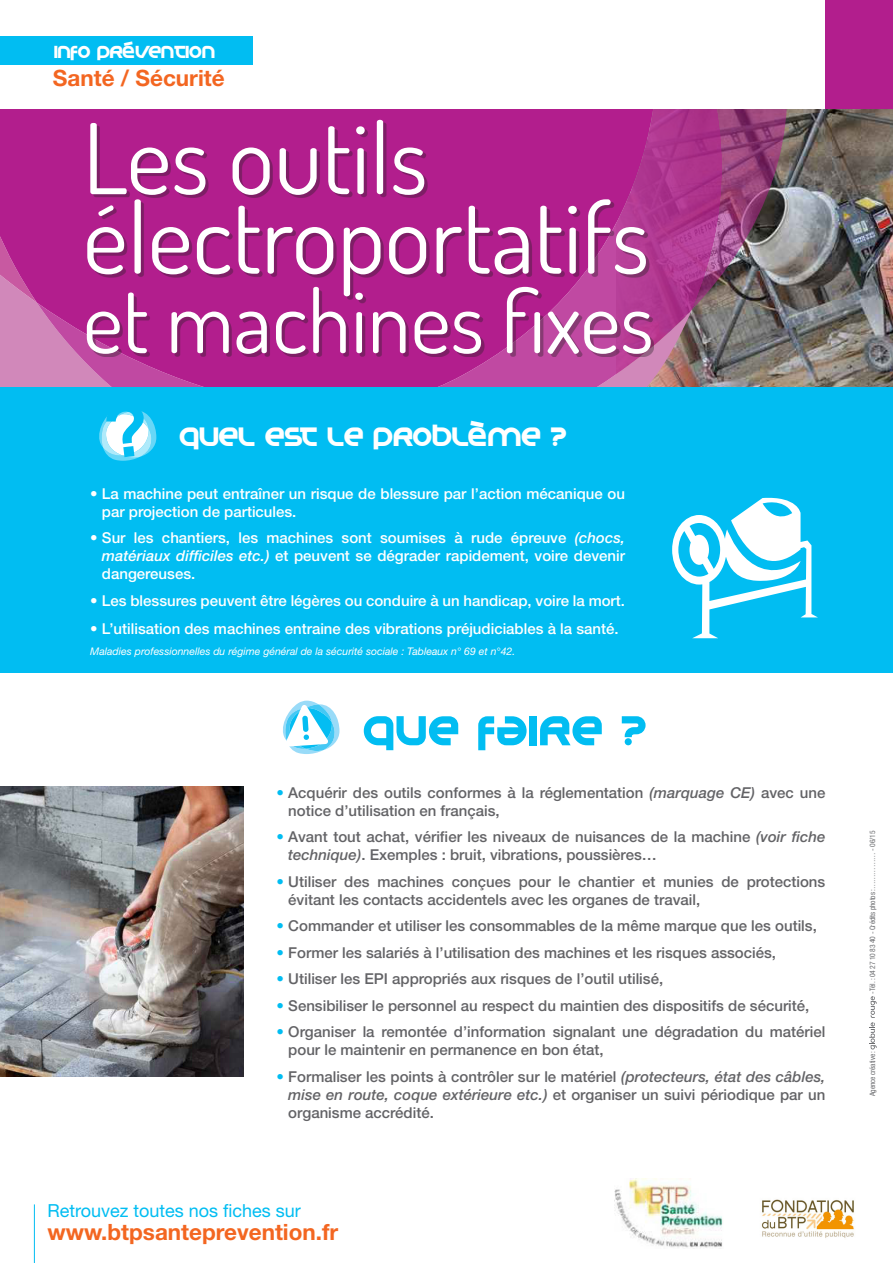
<style>
.page{position:relative;width:893px;height:1263px;background:#fff}
.page>*{position:absolute;margin:0;border:0;box-sizing:border-box;transform-origin:0 0}
.t1{font:97.5px/79.5px "Dosis";color:#fff}
.t2{font:87px "Dosis";color:#fff}
.t3{font:57px "Planet Megapolis";letter-spacing:.025em;color:#01bdf2}
.t4{font:36px "Planet Megapolis";color:#fff}
.t5{font:23.55px "Planet Megapolis";color:#fff}
.t6{font:700 22.5px "Helvetica Neue LT Std";color:#f36621}
.t7{font:18px "Helvetica Neue LT Std";color:#01bdf2}
.t8{font:500 15px/18px "Helvetica Neue LT Std";color:#636366}
.t9{font:500 15px/18px "Helvetica Neue LT Std";color:#fff}
.t10{font:italic 10.5px "Helvetica Neue LT Std";color:#fff}
.t11{font:condensed 7.5px "Helvetica Neue LT Std";letter-spacing:-.02em;color:#6c6d70}
.s1{font-style:italic}
.s2{color:#01bdf2}
</style>
<div class="page">
<svg style="left:869px;top:996px;width:8px;height:53px"></svg>
<img style="left:761px;top:1199px;width:93px;height:39px">
<img style="left:614px;top:1178px;width:109px;height:70px">
<img style="left:739px;top:109px;width:154px;height:278px">
<img style="left:0;top:787px;width:244px;height:290px">
<img style="left:739px;top:109px;width:66px;height:201px">
<img style="left:679px;top:109px;width:60px;height:278px">
<svg style="left:0;top:109px;width:679px;height:278px;background:#b83796"></svg>
<div style="left:825px;top:0;width:68px;height:109px;background:#b21e8d"></div>
<div style="left:0;top:36px;width:253px;height:29px;background:#01bdf2"></div>
<div style="left:90px;top:123px;width:564px;height:234px;background:#231f20;opacity:.36"></div>
<div style="left:0;top:387px;width:893px;height:286px;background:#01bdf2"></div>
<svg style="left:99px;top:411px;width:57px;height:50px"></svg>
<svg style="left:283px;top:701px;width:56px;height:53px"></svg>
<svg style="left:672px;top:497px;width:146px;height:141px"></svg>
<hr style="left:34px;top:1204px;width:1px;height:59px;background:#01bdf2">
<p class="t5" style="left:54px;top:35px;width:162px">info prévention</p>
<p class="t6" style="left:53px;top:64px;width:173px">Santé / Sécurité</p>
<p class="t1" style="left:83px;top:116px;width:568px">Les outils électroportatifs</p>
<p class="t2" style="left:83px;top:264px;width:572px">et machines fixes</p>
<p class="t4" style="left:180px;top:411px;width:389px">quel est le problème ?</p>
<p class="t9" style="left:102px;top:484px;width:525px;text-indent:-12px">• La machine peut entraîner un risque de blessure par l’action mécanique ou par projection de particules.</p>
<p class="t9" style="left:102px;top:529px;width:525px;text-align:justify;text-indent:-12px">• Sur les chantiers, les machines sont soumises à rude épreuve <span class="s1">(chocs, matériaux difficiles etc.)</span> et peuvent se dégrader rapidement, voire devenir dangereuses.</p>
<p class="t9" style="left:90px;top:591px;width:536px">• Les blessures peuvent être légères ou conduire à un handicap, voire la mort.</p>
<p class="t9" style="left:90px;top:619px;width:530px">• L’utilisation des machines entraine des vibrations préjudiciables à la santé.</p>
<p class="t10" style="left:90px;top:645px;width:427px">Maladies professionnelles du régime général de la sécurité sociale : Tableaux n° 69 et n°42.</p>
<p class="t3" style="left:364px;top:690px;width:285px">que faire ?</p>
<p class="t8" style="left:288px;top:783px;width:539px;text-indent:-12px"><span class="s2">•</span> Acquérir des outils conformes à la réglementation <span class="s1">(marquage CE)</span> avec une notice d’utilisation en français,</p>
<p class="t8" style="left:288px;top:828px;width:539px;text-indent:-12px"><span class="s2">•</span> Avant tout achat, vérifier les niveaux de nuisances de la machine <span class="s1">(voir fiche technique)</span>. Exemples : bruit, vibrations, poussières…</p>
<p class="t8" style="left:288px;top:872px;width:539px;text-indent:-12px"><span class="s2">•</span> Utiliser des machines conçues pour le chantier et munies de protections évitant les contacts accidentels avec les organes de travail,</p>
<p class="t8" style="left:277px;top:917px;width:542px"><span class="s2">•</span> Commander et utiliser les consommables de la même marque que les outils,</p>
<p class="t8" style="left:277px;top:943px;width:501px"><span class="s2">•</span> Former les salariés à l’utilisation des machines et les risques associés,</p>
<p class="t8" style="left:277px;top:970px;width:388px"><span class="s2">•</span> Utiliser les EPI appropriés aux risques de l’outil utilisé,</p>
<p class="t8" style="left:277px;top:996px;width:534px"><span class="s2">•</span> Sensibiliser le personnel au respect du maintien des dispositifs de sécurité,</p>
<p class="t8" style="left:288px;top:1023px;width:539px;text-indent:-12px"><span class="s2">•</span> Organiser la remontée d’information signalant une dégradation du matériel pour le maintenir en permanence en bon état,</p>
<p class="t8" style="left:288px;top:1067px;width:539px;text-align:justify;text-indent:-12px"><span class="s2">•</span> Formaliser les points à contrôler sur le matériel <span class="s1">(protecteurs, état des câbles, mise en route, coque extérieure etc.)</span> et organiser un suivi périodique par un organisme accrédité.</p>
<p class="t7" style="left:48px;top:1200px;width:255px">Retrouvez toutes nos fiches sur</p>
<p class="t6" style="left:48px;top:1218px;width:292px">www.btpsanteprevention.fr</p>
<p class="t11" style="left:868px;top:994px;width:165px;rotate:-90deg">- Tél. : 04 27 10 83 40 - Crédits photos :…………… - 06/15</p>
<p class="t11" style="left:868px;top:1096px;width:47px;rotate:-90deg">Agence créative :</p>
</div>
